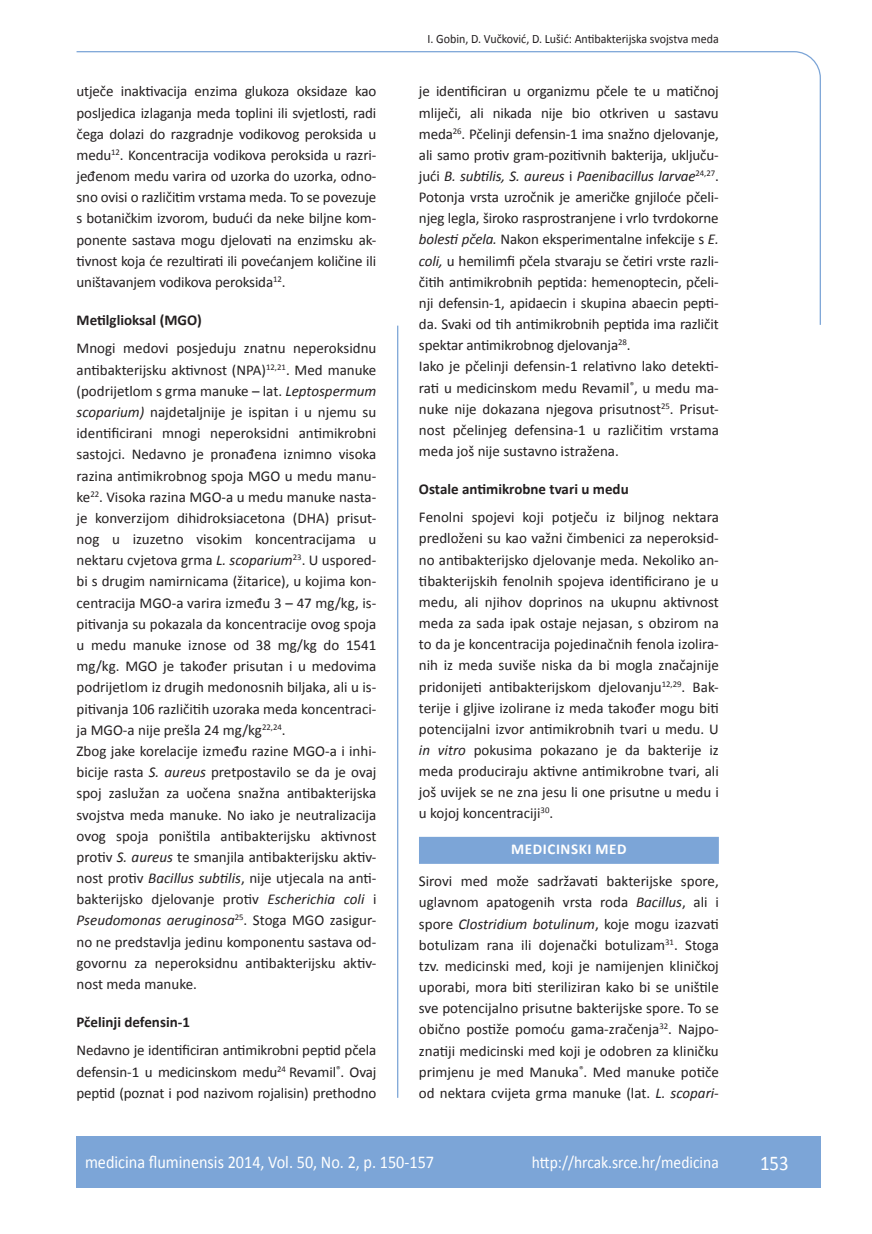
<style>
.page{position:relative;width:872px;height:1234px;background:#fff}
.page>*{position:absolute;margin:0;border:0;box-sizing:border-box;transform-origin:0 0}
.t1{font:21px "Calibri";color:#fff;scale:.9 1}
.t2{font:18px "Calibri";color:#fff;scale:.9 1}
.t3{font:17.25px "Calibri";color:#fff;scale:.9 1}
.t4{font:15px/21.1px "Calibri";color:#231f20;text-align:justify}
.t5{font:700 15px "Calibri";color:#231f20}
.t6{font:700 15px "Calibri";letter-spacing:.04em;color:#fff}
.t7{font:12.75px "Calibri";color:#231f20;scale:.94 1}
.s1{font-style:italic}
</style>
<div class="page">
<svg style="left:76px;top:51px;width:745px;height:275px"></svg>
<hr style="left:397px;top:325px;width:1px;height:772px;background:#7ca5d7">
<div style="left:77px;top:1135px;width:744px;height:51px;background:#7ca5d7"></div>
<div style="left:419px;top:836px;width:300px;height:27px;background:#7ca5d7"></div>
<p class="t4" style="left:77px;top:80px;width:301px">utječe inaktivacija enzima glukoza oksidaze kao posljedica izlaganja meda toplini ili svjetlosti, radi čega dolazi do razgradnje vodikovog peroksida u medu<sup>12</sup>. Koncentracija vodikova peroksida u razri&shy;jeđenom medu varira od uzorka do uzorka, odno&shy;sno ovisi o različitim vrstama meda. To se povezuje s botaničkim izvorom, budući da neke biljne kom&shy;ponente sastava mogu djelovati na enzimsku ak&shy;tivnost koja će rezultirati ili povećanjem količine ili uništavanjem vodikova peroksida<sup>12</sup>.</p>
<p class="t5" style="left:77px;top:311px;width:127px">Metilglioksal (MGO)</p>
<p class="t4" style="left:77px;top:337px;width:301px;text-align:left">Mnogi medovi posjeduju znatnu neperoksidnu antibakterijsku aktivnost (NPA)<sup>12,21</sup>. Med manuke (podrijetlom s grma manuke – lat. <span class="s1">Leptospermum scoparium)</span> najdetaljnije je ispitan i u njemu su identificirani mnogi neperoksidni antimikrobni sastojci. Nedavno je pronađena iznimno visoka razina antimikrobnog spoja MGO u medu manu&shy;ke<sup>22</sup>. Visoka razina MGO-a u medu manuke nasta&shy;je konverzijom dihidroksiacetona (DHA) prisut&shy;nog u izuzetno visokim koncentracijama u nektaru cvjetova grma <span class="s1">L. scoparium</span><sup>23</sup>. U uspored&shy;bi s drugim namirnicama (žitarice), u kojima kon&shy;centracija MGO-a varira između 3 – 47 mg/kg, is&shy;pitivanja su pokazala da koncentracije ovog spoja u medu manuke iznose od 38 mg/kg do 1541 mg/kg. MGO je također prisutan i u medovima podrijetlom iz drugih medonosnih biljaka, ali u is&shy;pitivanja 106 različitih uzoraka meda koncentraci&shy;ja MGO-a nije prešla 24 mg/kg<sup>22,24</sup>.<br>Zbog jake korelacije između razine MGO-a i inhi&shy;bicije rasta <span class="s1">S. aureus</span> pretpostavilo se da je ovaj spoj zaslužan za uočena snažna antibakterijska svojstva meda manuke. No iako je neutralizacija ovog spoja poništila antibakterijsku aktivnost protiv <span class="s1">S. aureus</span> te smanjila antibakterijsku aktiv&shy;nost protiv <span class="s1">Bacillus subtilis</span>, nije utjecala na anti&shy;bakterijsko djelovanje protiv <span class="s1">Escherichia coli</span> i <span class="s1">Pseudomonas aeruginosa</span><sup>25</sup>. Stoga MGO zasigur&shy;no ne predstavlja jedinu komponentu sastava od&shy;govornu za neperoksidnu antibakterijsku aktiv&shy;nost meda manuke.</p>
<p class="t5" style="left:77px;top:1012px;width:115px">Pčelinji defensin-1</p>
<p class="t4" style="left:77px;top:1038px;width:301px">Nedavno je identificiran antimikrobni peptid pčela defensin-1 u medicinskom medu<sup>24</sup> Revamil<sup>®</sup>. Ovaj peptid (poznat i pod nazivom rojalisin) prethodno</p>
<p class="t7" style="left:427px;top:30px;width:311px">I. Gobin, D. Vučković, D. Lušić: Antibakterijska svojstva meda</p>
<p class="t4" style="left:419px;top:80px;width:301px;text-align:left">je identificiran u organizmu pčele te u matičnoj mliječi, ali nikada nije bio otkriven u sastavu meda<sup>26</sup>. Pčelinji defensin-1 ima snažno djelovanje, ali samo protiv gram-pozitivnih bakterija, uključu&shy;jući <span class="s1">B. subtilis, S. aureus</span> i <span class="s1">Paenibacillus larvae</span><sup>24,27</sup>.<br>Potonja vrsta uzročnik je američke gnjiloće pčeli&shy;njeg legla, široko rasprostranjene i vrlo tvrdokorne <span class="s1">bolesti pčela.</span> Nakon eksperimentalne infekcije s <span class="s1">E. coli,</span> u hemilimfi pčela stvaraju se četiri vrste razli&shy;čitih antimikrobnih peptida: hemenoptecin, pčeli&shy;nji defensin-1, apidaecin i skupina abaecin pepti&shy;da. Svaki od tih antimikrobnih peptida ima različit spektar antimikrobnog djelovanja<sup>28</sup>.<br>Iako je pčelinji defensin-1 relativno lako detekti&shy;rati u medicinskom medu Revamil<sup>®</sup>, u medu ma&shy;nuke nije dokazana njegova prisutnost<sup>25</sup>. Prisut&shy;nost pčelinjeg defensina-1 u različitim vrstama meda još nije sustavno istražena.</p>
<p class="t5" style="left:419px;top:479px;width:211px">Ostale antimikrobne tvari u medu</p>
<p class="t4" style="left:419px;top:506px;width:301px">Fenolni spojevi koji potječu iz biljnog nektara predloženi su kao važni čimbenici za neperoksid&shy;no antibakterijsko djelovanje meda. Nekoliko an&shy;tibakterijskih fenolnih spojeva identificirano je u medu, ali njihov doprinos na ukupnu aktivnost meda za sada ipak ostaje nejasan, s obzirom na to da je koncentracija pojedinačnih fenola izolira&shy;nih iz meda suviše niska da bi mogla značajnije pridonijeti antibakterijskom djelovanju<sup>12,29</sup>. Bak&shy;terije i gljive izolirane iz meda također mogu biti potencijalni izvor antimikrobnih tvari u medu. U <span class="s1">in vitro</span> pokusima pokazano je da bakterije iz meda produciraju aktivne antimikrobne tvari, ali još uvijek se ne zna jesu li one prisutne u medu i u kojoj koncentraciji<sup>30</sup>.</p>
<p class="t6" style="left:511px;top:839px;width:117px">MEDICINSKI MED</p>
<p class="t4" style="left:419px;top:869px;width:301px">Sirovi med može sadržavati bakterijske spore, uglavnom apatogenih vrsta roda <span class="s1">Bacillus</span>, ali i spore <span class="s1">Clostridium botulinum</span>, koje mogu izazvati botulizam rana ili dojenački botulizam<sup>31</sup>. Stoga tzv. medicinski med, koji je namijenjen kliničkoj uporabi, mora biti steriliziran kako bi se uništile sve potencijalno prisutne bakterijske spore. To se obično postiže pomoću gama-zračenja<sup>32</sup>. Najpo&shy;znatiji medicinski med koji je odobren za kliničku primjenu je med Manuka<sup>®</sup>. Med manuke potiče od nektara cvijeta grma manuke (lat. <span class="s1">L. scopari-</span></p>
<p class="t2" style="left:85px;top:1150px;width:389px">medicina fluminensis 2014, Vol. 50, No. 2, p. 150-157</p>
<p class="t3" style="left:532px;top:1151px;width:209px">http://hrcak.srce.hr/medicina</p>
<h1 class="t1" style="left:760px;top:1149px;width:33px">153</h1>
</div>
